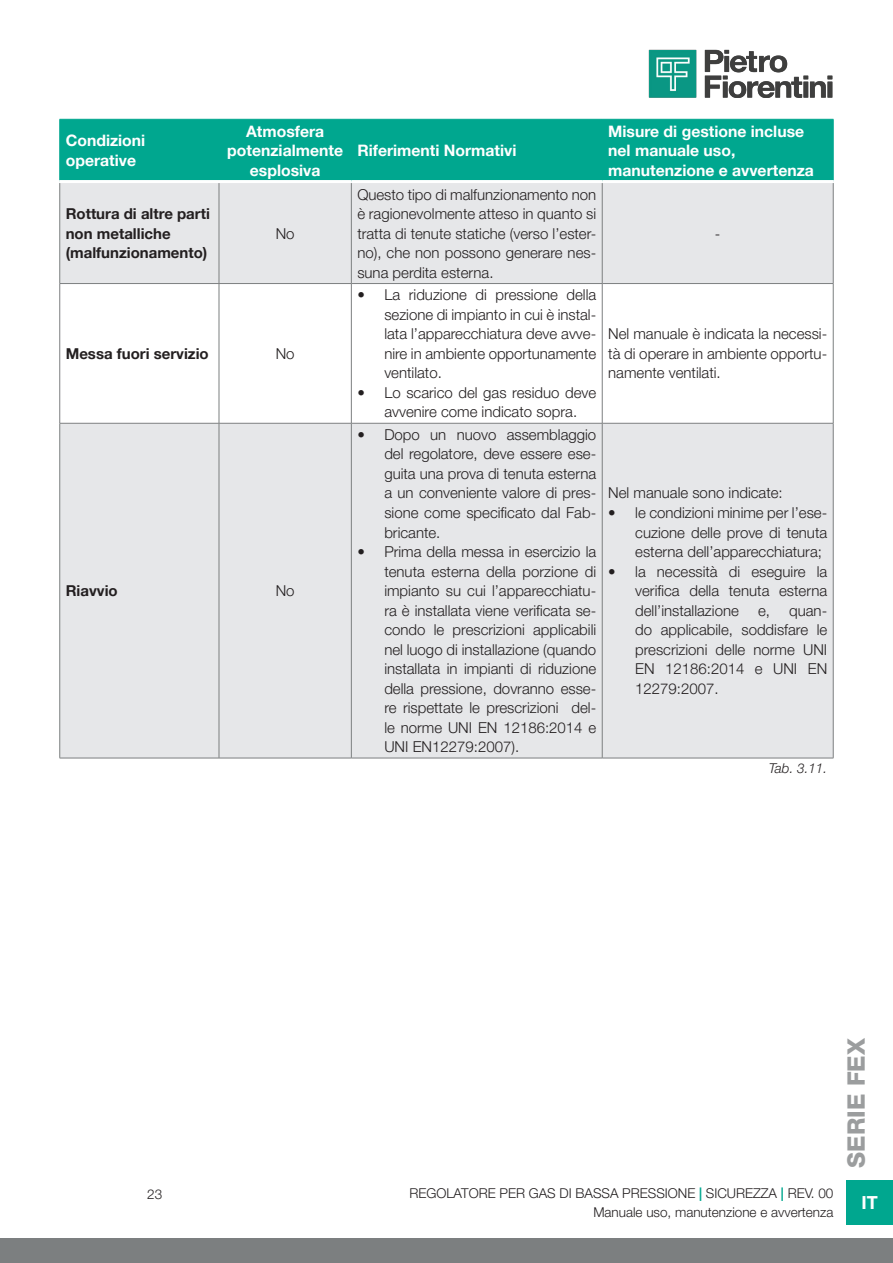
<style>
.page{position:relative;width:893px;height:1263px;background:#fff}
.page>*{position:absolute;margin:0;border:0;box-sizing:border-box;transform-origin:0 0}
.t1{font:800 24px "Helvetica Neue LT Pro";color:#9b9d9e}
.t2{font:700 18px "Helvetica Neue LT Pro";color:#fff}
.Helvetica_Neue_LT_Pr{font:700 15.75px/19.5px "Helvetica Neue LT Pro";color:#fff}
.Corpo_Testo_Helvetic{font:300 15px/19.5px "Helvetica Neue LT Pro";color:#231f20;text-align:justify}
.Helvetica_Neue_LT_Pr-2{font:700 15px "Helvetica Neue LT Pro";color:#231f20}
.t3{font:300 13.5px "Helvetica Neue LT Pro";color:#231f20}
.t4{font:italic 300 13.5px "Helvetica Neue LT Pro";color:#231f20}
.s1{font-weight:700;color:#00a78f}
</style>
<div class="page">
<img style="left:648px;top:49px;width:185px;height:49px">
<div style="left:0;top:1238px;width:893px;height:25px;background:#7c7f80"></div>
<div style="left:846px;top:1180px;width:47px;height:45px;background:#00a78f"></div>
<div style="left:60px;top:120px;width:773px;height:60px;background:#00a78f"></div>
<div style="left:60px;top:183px;width:773px;height:100px;background:#e6e7e9"></div>
<svg style="left:60px;top:284px;width:773px;height:474px;fill:#e6e7e9"></svg>
<hr style="left:59px;top:183px;width:1px;height:100px;background:#7c7f80">
<hr style="left:219px;top:183px;width:1px;height:100px;background:#7c7f80">
<hr style="left:351px;top:183px;width:1px;height:100px;background:#7c7f80">
<hr style="left:602px;top:183px;width:1px;height:100px;background:#7c7f80">
<hr style="left:833px;top:183px;width:1px;height:100px;background:#7c7f80">
<hr style="left:60px;top:283px;width:159px;height:1px;background:#7c7f80">
<hr style="left:59px;top:284px;width:1px;height:139px;background:#7c7f80">
<hr style="left:219px;top:283px;width:132px;height:1px;background:#7c7f80">
<hr style="left:219px;top:284px;width:1px;height:139px;background:#7c7f80">
<hr style="left:351px;top:283px;width:251px;height:1px;background:#7c7f80">
<hr style="left:351px;top:284px;width:1px;height:139px;background:#7c7f80">
<hr style="left:602px;top:283px;width:231px;height:1px;background:#7c7f80">
<hr style="left:602px;top:284px;width:1px;height:139px;background:#7c7f80">
<hr style="left:833px;top:284px;width:1px;height:139px;background:#7c7f80">
<hr style="left:60px;top:423px;width:159px;height:1px;background:#7c7f80">
<hr style="left:59px;top:423px;width:1px;height:335px;background:#7c7f80">
<hr style="left:219px;top:423px;width:132px;height:1px;background:#7c7f80">
<hr style="left:219px;top:423px;width:1px;height:335px;background:#7c7f80">
<hr style="left:351px;top:423px;width:251px;height:1px;background:#7c7f80">
<hr style="left:351px;top:423px;width:1px;height:335px;background:#7c7f80">
<hr style="left:602px;top:423px;width:231px;height:1px;background:#7c7f80">
<hr style="left:602px;top:423px;width:1px;height:335px;background:#7c7f80">
<hr style="left:833px;top:423px;width:1px;height:335px;background:#7c7f80">
<hr style="left:60px;top:758px;width:159px;height:1px;background:#7c7f80">
<hr style="left:219px;top:758px;width:132px;height:1px;background:#7c7f80">
<hr style="left:351px;top:758px;width:251px;height:1px;background:#7c7f80">
<hr style="left:602px;top:758px;width:231px;height:1px;background:#7c7f80">
<hr style="left:60px;top:119px;width:159px;height:1px;background:#00a78f">
<hr style="left:59px;top:120px;width:1px;height:60px;background:#00a78f">
<hr style="left:219px;top:119px;width:132px;height:1px;background:#00a78f">
<hr style="left:219px;top:120px;width:1px;height:60px;background:#00a78f">
<hr style="left:351px;top:119px;width:251px;height:1px;background:#00a78f">
<hr style="left:351px;top:120px;width:1px;height:60px;background:#00a78f">
<hr style="left:602px;top:119px;width:231px;height:1px;background:#00a78f">
<hr style="left:602px;top:120px;width:1px;height:60px;background:#00a78f">
<hr style="left:833px;top:120px;width:1px;height:60px;background:#00a78f">
<p class="Helvetica_Neue_LT_Pr" style="left:66px;top:131px;width:81px">Condizioni</p>
<p class="Helvetica_Neue_LT_Pr" style="left:66px;top:150px;width:72px">operative</p>
<p class="Helvetica_Neue_LT_Pr-2" style="left:66px;top:204px;width:146px">Rottura di altre parti</p>
<p class="Helvetica_Neue_LT_Pr-2" style="left:66px;top:224px;width:106px">non metalliche</p>
<p class="Helvetica_Neue_LT_Pr-2" style="left:66px;top:243px;width:143px">(malfunzionamento)</p>
<p class="Helvetica_Neue_LT_Pr" style="left:246px;top:121px;width:80px">Atmosfera</p>
<p class="Helvetica_Neue_LT_Pr" style="left:227px;top:140px;width:117px">potenzialmente</p>
<p class="Helvetica_Neue_LT_Pr" style="left:250px;top:160px;width:72px">esplosiva</p>
<p class="Corpo_Testo_Helvetic" style="left:276px;top:223px;width:20px">No</p>
<p class="Helvetica_Neue_LT_Pr-2" style="left:66px;top:344px;width:145px">Messa fuori servizio</p>
<p class="Corpo_Testo_Helvetic" style="left:276px;top:343px;width:20px">No</p>
<p class="Helvetica_Neue_LT_Pr-2" style="left:66px;top:581px;width:53px">Riavvio</p>
<p class="Corpo_Testo_Helvetic" style="left:276px;top:581px;width:20px">No</p>
<p class="Helvetica_Neue_LT_Pr" style="left:357px;top:140px;width:161px">Riferimenti Normativi</p>
<p class="Corpo_Testo_Helvetic" style="left:357px;top:184px;width:240px">Questo tipo di malfunzionamento non è ragionevolmente atteso in quanto si tratta di tenute statiche (verso l’ester&shy;no), che non possono generare nes&shy;suna perdita esterna.</p>
<p class="Corpo_Testo_Helvetic" style="left:384px;top:285px;width:213px;text-indent:-27px">• La riduzione di pressione della sezione di impianto in cui è instal&shy;lata l’apparecchiatura deve avve&shy;nire in ambiente opportunamente ventilato.</p>
<p class="Corpo_Testo_Helvetic" style="left:357px;top:382px;width:240px;text-align:center">• Lo scarico del gas residuo deve avvenire come indicato sopra.</p>
<p class="Corpo_Testo_Helvetic" style="left:384px;top:425px;width:213px;text-indent:-27px">• Dopo un nuovo assemblaggio del regolatore, deve essere ese&shy;guita una prova di tenuta esterna a un conveniente valore di pres&shy;sione come specificato dal Fab&shy;bricante.</p>
<p class="Corpo_Testo_Helvetic" style="left:384px;top:542px;width:213px;text-indent:-27px">• Prima della messa in esercizio la tenuta esterna della porzione di impianto su cui l’apparecchiatu&shy;ra è installata viene verificata se&shy;condo le prescrizioni applicabili nel luogo di installazione (quando installata in impianti di riduzione della pressione, dovranno esse&shy;re rispettate le prescrizioni del&shy;le norme UNI EN 12186:2014 e UNI EN12279:2007).</p>
<p class="Helvetica_Neue_LT_Pr" style="left:608px;top:121px;width:197px">Misure di gestione incluse nel manuale uso,</p>
<p class="Helvetica_Neue_LT_Pr" style="left:608px;top:160px;width:207px">manutenzione e avvertenza</p>
<p class="Corpo_Testo_Helvetic" style="left:715px;top:223px;width:7px">-</p>
<p class="Corpo_Testo_Helvetic" style="left:608px;top:324px;width:220px">Nel manuale è indicata la necessi&shy;tà di operare in ambiente opportu&shy;namente ventilati.</p>
<p class="Corpo_Testo_Helvetic" style="left:608px;top:483px;width:176px">Nel manuale sono indicate:</p>
<p class="Corpo_Testo_Helvetic" style="left:635px;top:503px;width:193px;text-indent:-27px">• le condizioni minime per l’ese&shy;cuzione delle prove di tenuta esterna dell’apparecchiatura;</p>
<p class="Corpo_Testo_Helvetic" style="left:635px;top:561px;width:193px;text-indent:-27px">• la necessità di eseguire la verifica della tenuta esterna dell’installazione</p>
<p class="Corpo_Testo_Helvetic" style="left:635px;top:600px;width:193px;text-indent:154px">quan&shy;do applicabile, soddisfare le prescrizioni delle norme UNI EN 12186:2014 e UNI EN 12279:2007.</p>
<p class="Corpo_Testo_Helvetic" style="left:758px;top:600px;width:13px">e,</p>
<p class="t4" style="left:769px;top:760px;width:60px">Tab. 3.11.</p>
<p class="t3" style="left:147px;top:1185px;width:17px">23</p>
<p class="t3" style="left:409px;top:1185px;width:426px">REGOLATORE PER GAS DI BASSA PRESSIONE <span class="s1">|</span> SICUREZZA <span class="s1">|</span> REV. 00</p>
<p class="t3" style="left:593px;top:1204px;width:242px">Manuale uso, manutenzione e avvertenza</p>
<h1 class="t1" style="left:842px;top:1168px;width:131px;rotate:-90deg">SERIE FEX</h1>
<p class="t2" style="left:861px;top:1191px;width:18px">IT</p>
</div>
